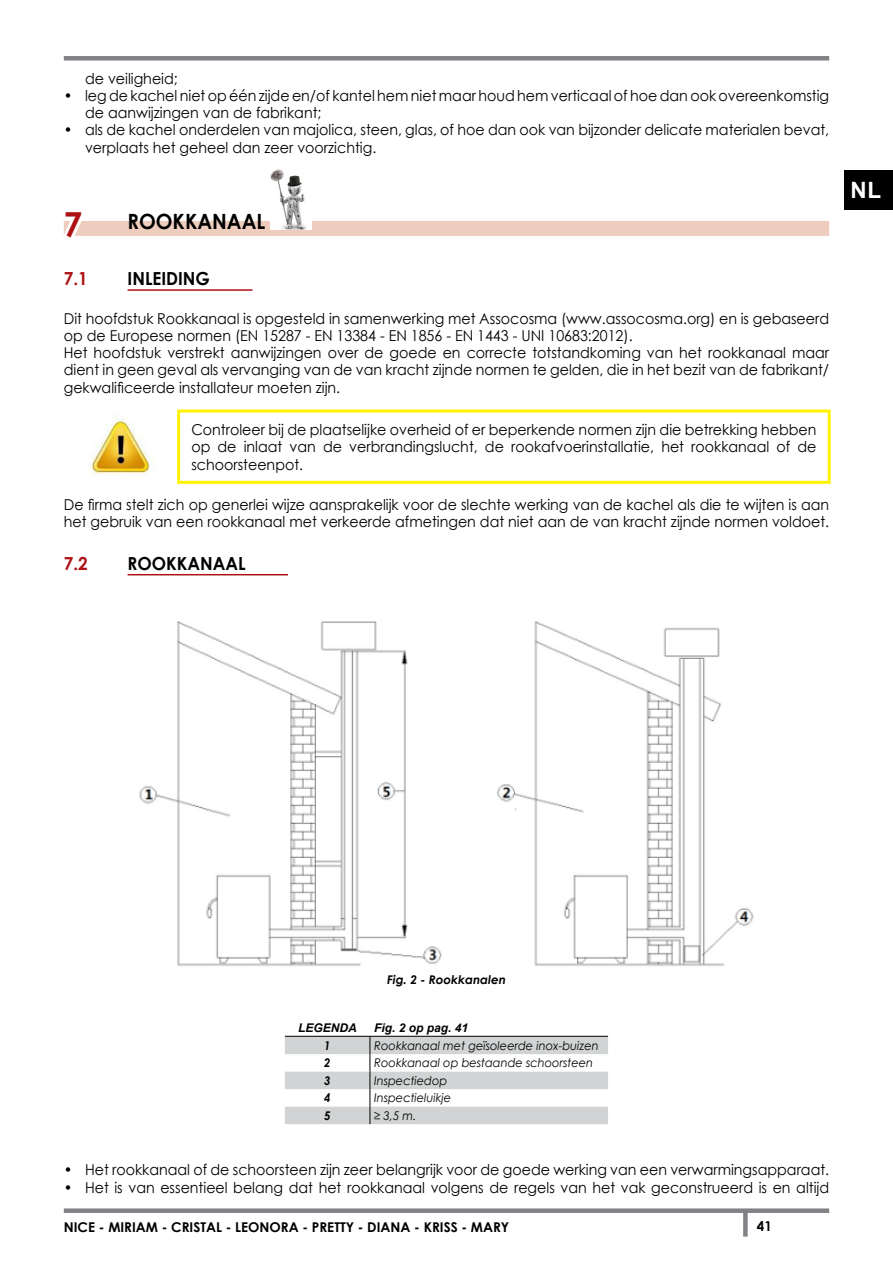
<style>
.page{position:relative;width:893px;height:1263px;background:#fff}
.page>*{position:absolute;margin:0;border:0;box-sizing:border-box;transform-origin:0 0}
.t1{font:700 34.5px "Century Gothic";color:#ad1015;scale:.95 1}
.t2{font:700 22.5px "Arial";color:#fff}
.t3{font:700 21px "Century Gothic";color:#000;scale:.95 1}
.t4{font:700 18px "Century Gothic";color:#000;scale:.95 1}
.t5{font:700 18px "Century Gothic";color:#ad1015;scale:.95 1}
.t6{font:15px/17.2px "Century Gothic";color:#000;scale:.95 1}
.t7{font:700 13.5px "Century Gothic";color:#000}
.t8{font:italic 12px "Century Gothic";color:#000;scale:.95 1}
.t9{font:italic 700 12px "Arial";color:#000}
.t10{font:italic 700 12px "Century Gothic";color:#000}
.t11{font:italic 700 12px "Century Gothic";color:#000;scale:.95 1}
</style>
<div class="page">
<div style="left:64px;top:1208px;width:765px;height:5px;background:#808285"></div>
<div style="left:64px;top:56px;width:765px;height:5px;background:#808285"></div>
<div style="left:743px;top:1211px;width:5px;height:25px;background:#808285"></div>
<div style="left:844px;top:170px;width:49px;height:40px;background:#000"></div>
<div style="left:64px;top:221px;width:765px;height:15px;background:#eecdbe"></div>
<hr style="left:128px;top:289px;width:124px;height:2px;background:#ad1015">
<hr style="left:128px;top:574px;width:160px;height:1px;background:#ad1015">
<svg style="left:63px;top:221px;width:19px;height:15px"></svg>
<img style="left:271px;top:169px;width:40px;height:60px">
<hr style="left:177px;top:410px;width:654px;height:3px;background:#fff200">
<hr style="left:177px;top:413px;width:3px;height:68px;background:#fff200">
<hr style="left:828px;top:413px;width:3px;height:68px;background:#fff200">
<hr style="left:177px;top:481px;width:654px;height:3px;background:#fff200">
<img style="left:90px;top:413px;width:66px;height:63px">
<img style="left:139px;top:621px;width:615px;height:345px">
<svg style="left:285px;top:1036px;width:323px;height:88px"></svg>
<p class="t6" style="left:85px;top:69px;width:99px">de veiligheid;</p>
<p class="t6" style="left:85px;top:87px;width:785px;text-indent:-21px">• leg de kachel niet op één zijde en/of kantel hem niet maar houd hem verticaal of hoe dan ook overeenkomstig de aanwijzingen van de fabrikant;</p>
<p class="t6" style="left:85px;top:121px;width:785px;text-indent:-21px">• als de kachel onderdelen van majolica, steen, glas, of hoe dan ook van bijzonder delicate materialen bevat, verplaats het geheel dan zeer voorzichtig.</p>
<h1 class="t1" style="left:64px;top:198px;width:21px">7</h1>
<h3 class="t3" style="left:128px;top:206px;width:146px">ROOKKANAAL</h3>
<p class="t5" style="left:64px;top:265px;width:27px">7.1</p>
<p class="t4" style="left:128px;top:265px;width:88px">INLEIDING</p>
<p class="t6" style="left:64px;top:309px;width:807px">Dit hoofdstuk Rookkanaal is opgesteld in samenwerking met Assocosma (www.assocosma.org) en is gebaseerd op de Europese normen (EN 15287 - EN 13384 - EN 1856 - EN 1443 - UNI 10683:2012).<br>Het hoofdstuk verstrekt aanwijzingen over de goede en correcte totstandkoming van het rookkanaal maar dient in geen geval als vervanging van de van kracht zijnde normen te gelden, die in het bezit van de fabrikant/ gekwalificeerde installateur moeten zijn.</p>
<p class="t6" style="left:191px;top:421px;width:659px;text-align:justify">Controleer bij de plaatselijke overheid of er beperkende normen zijn die betrekking hebben op de inlaat van de verbrandingslucht, de rookafvoerinstallatie, het rookkanaal of de schoorsteenpot.</p>
<p class="t6" style="left:64px;top:495px;width:807px">De firma stelt zich op generlei wijze aansprakelijk voor de slechte werking van de kachel als die te wijten is aan het gebruik van een rookkanaal met verkeerde afmetingen dat niet aan de van kracht zijnde normen voldoet.</p>
<p class="t5" style="left:64px;top:549px;width:27px">7.2</p>
<p class="t4" style="left:128px;top:549px;width:126px">ROOKKANAAL</p>
<h2 class="t2" style="left:850px;top:175px;width:32px">NL</h2>
<p class="t10" style="left:387px;top:971px;width:120px">Fig. 2 - Rookkanalen</p>
<p class="t9" style="left:298px;top:1020px;width:60px">LEGENDA</p>
<p class="t9" style="left:374px;top:1020px;width:96px">Fig. 2 op pag. 41</p>
<p class="t11" style="left:324px;top:1036px;width:8px">1</p>
<p class="t8" style="left:374px;top:1037px;width:238px">Rookkanaal met geïsoleerde inox-buizen</p>
<p class="t11" style="left:324px;top:1054px;width:8px">2</p>
<p class="t8" style="left:374px;top:1055px;width:232px">Rookkanaal op bestaande schoorsteen</p>
<p class="t11" style="left:324px;top:1071px;width:8px">3</p>
<p class="t8" style="left:374px;top:1072px;width:78px">Inspectiedop</p>
<p class="t11" style="left:324px;top:1089px;width:8px">4</p>
<p class="t8" style="left:374px;top:1090px;width:83px">Inspectieluikje</p>
<p class="t11" style="left:324px;top:1106px;width:8px">5</p>
<p class="t8" style="left:374px;top:1107px;width:46px">≥ 3,5 m.</p>
<p class="t6" style="left:64px;top:1161px;width:807px">• Het rookkanaal of de schoorsteen zijn zeer belangrijk voor de goede werking van een verwarmingsapparaat.</p>
<p class="t6" style="left:64px;top:1178px;width:807px">• Het is van essentieel belang dat het rookkanaal volgens de regels van het vak geconstrueerd is en altijd</p>
<p class="t7" style="left:64px;top:1217px;width:447px">NICE - MIRIAM - CRISTAL - LEONORA - PRETTY - DIANA - KRISS - MARY</p>
<p class="t7" style="left:757px;top:1216px;width:17px">41</p>
</div>
